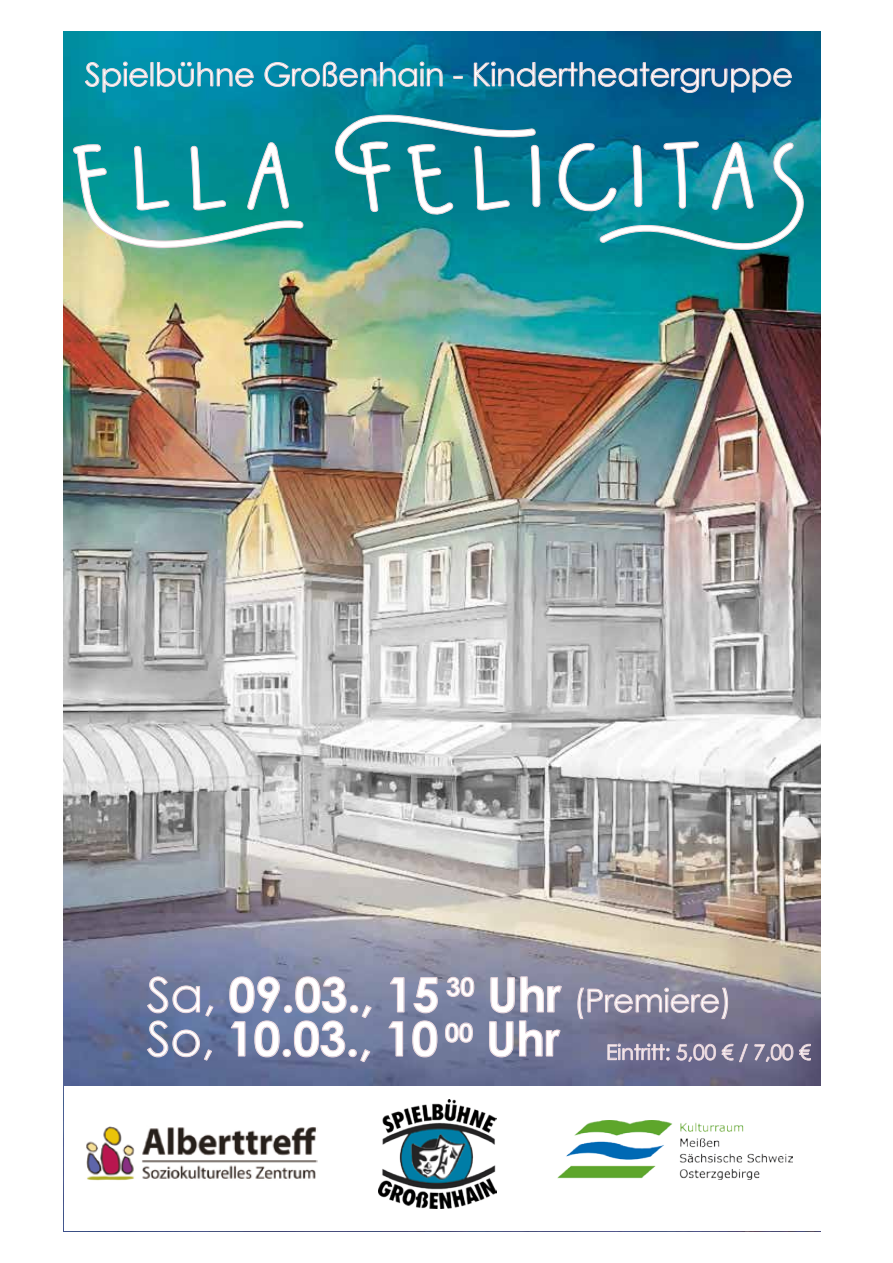
<style>
.page{position:relative;width:893px;height:1263px;background:#fff}
.page>*{position:absolute;margin:0;border:0;box-sizing:border-box;transform-origin:0 0}
.t1{font:134.85px "Wildy Sans";letter-spacing:.01em;color:#fff;scale:1.06 1}
.t2{font:700 47.7px/44.1px "Century Gothic";letter-spacing:-.01em;color:#fff}
.t3{font:31.8px "Century Gothic";letter-spacing:-.01em;color:#fff}
.t4{font:21px "Century Gothic";letter-spacing:-.01em;color:#fff}
.s1{font-weight:400}
.s2{font-weight:400;font-size:31.8px}
</style>
<div class="page">
<img style="left:64px;top:31px;width:757px;height:1055px">
<img style="left:379px;top:1099px;width:117px;height:109px">
<img style="left:558px;top:1121px;width:234px;height:59px">
<img style="left:86px;top:1126px;width:231px;height:54px">
<p class="t3" style="left:85px;top:52px;width:710px">Spielbühne Großenhain - Kindertheatergruppe</p>
<h1 class="t1" style="left:63px;top:96px;width:863px">Ella FelicitaS</h1>
<p class="t2" style="left:147px;top:970px;width:586px"><span class="s1">Sa,</span> 09.03., 15 <sup>30</sup> Uhr <span class="s2">(Premiere)<br></span><span class="s1">So,</span> 10.03., 10 <sup>00</sup> Uhr</p>
<p class="t4" style="left:606px;top:1037px;width:206px">Eintritt: 5,00 € / 7,00 €</p>
</div>
